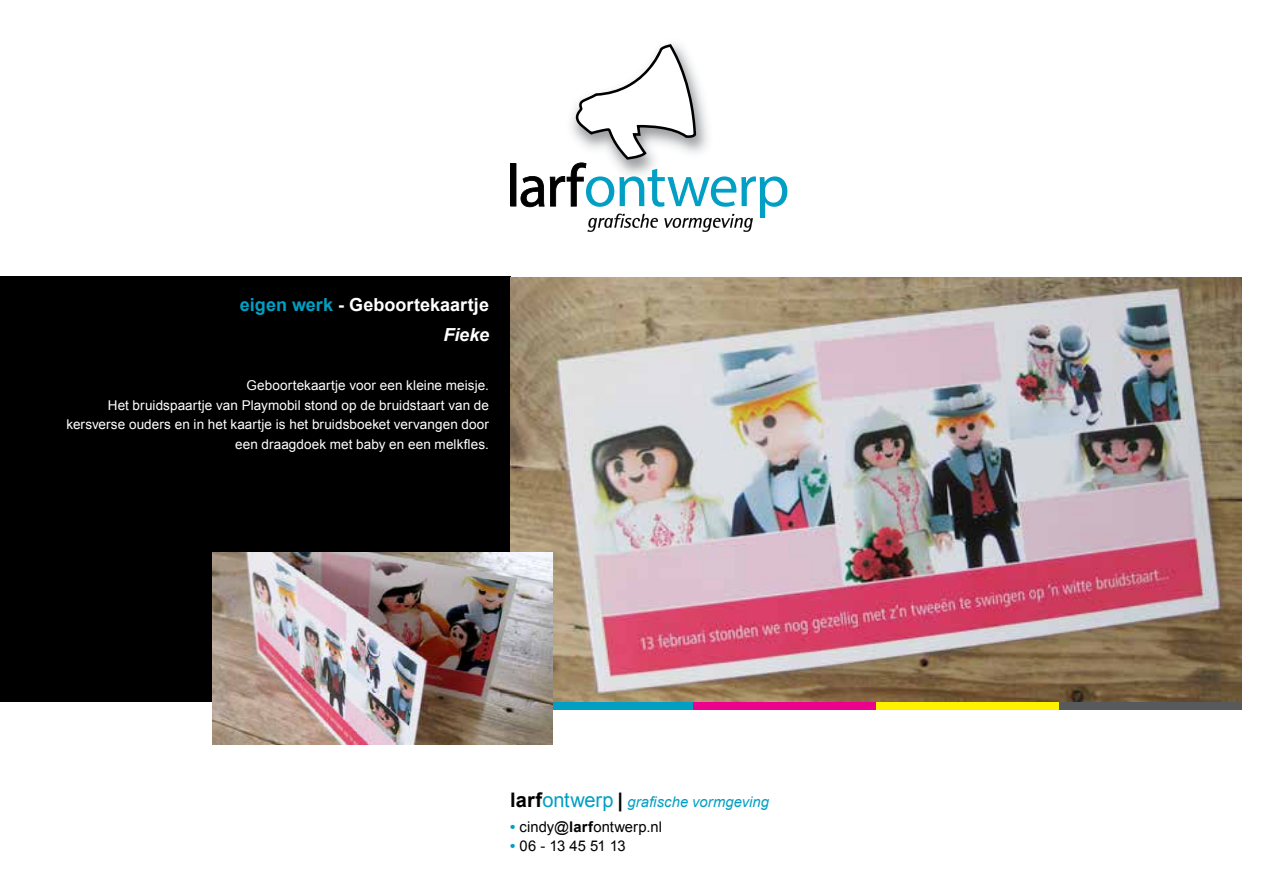
<style>
.page{position:relative;width:1263px;height:893px;background:#fff}
.page>*{position:absolute;margin:0;border:0;box-sizing:border-box;transform-origin:0 0}
.t1{font:700 18px/30px "Arial";color:#fff;text-align:right}
.t2{font:14.7px "Arial";letter-spacing:.005em;color:#000}
.t3{font:italic 14.7px "Arial";letter-spacing:.005em;color:#009fc3}
.t4{font:13.5px/19.5px "Arial";letter-spacing:.005em;color:#fff;text-align:right}
.s1{color:#009fc3}
.s2{font-style:italic}
.s3{font-weight:700;font-style:normal;font-size:20.1px;color:#000}
.s4{font-style:normal;font-size:20.1px}
.s5{font-weight:700;color:#009fc3}
.s6{font-weight:700}
</style>
<div class="page">
<svg style="left:510px;top:44px;width:277px;height:188px"></svg>
<div style="left:0;top:276px;width:510px;height:426px;background:#000"></div>
<div style="left:510px;top:702px;width:183px;height:8px;background:#009fc3"></div>
<div style="left:693px;top:702px;width:183px;height:8px;background:#ec008c"></div>
<div style="left:876px;top:702px;width:183px;height:8px;background:#fff200"></div>
<div style="left:1059px;top:702px;width:183px;height:8px;background:#58595b"></div>
<img style="left:510px;top:277px;width:732px;height:425px">
<img style="left:213px;top:553px;width:340px;height:191px">
<h1 class="t1" style="left:240px;top:290px;width:251px"><span class="s1">eigen werk</span> - Geboortekaartje<br><span class="s2">Fieke</span></h1>
<p class="t4" style="left:66px;top:376px;width:424px">Geboortekaartje voor een kleine meisje.<br>Het bruidspaartje van Playmobil stond op de bruidstaart van de kersverse ouders en in het kaartje is het bruidsboeket vervangen door een draagdoek met baby en een melkfles.</p>
<p class="t3" style="left:510px;top:792px;width:260px"><span class="s3">larf</span><span class="s4">ontwerp</span> <span class="s3">|</span> grafische vormgeving</p>
<p class="t2" style="left:510px;top:817px;width:153px"><span class="s5">•</span> cindy@<span class="s6">larf</span>ontwerp.nl</p>
<p class="t2" style="left:510px;top:836px;width:117px"><span class="s5">•</span> 06 - 13 45 51 13</p>
</div>
